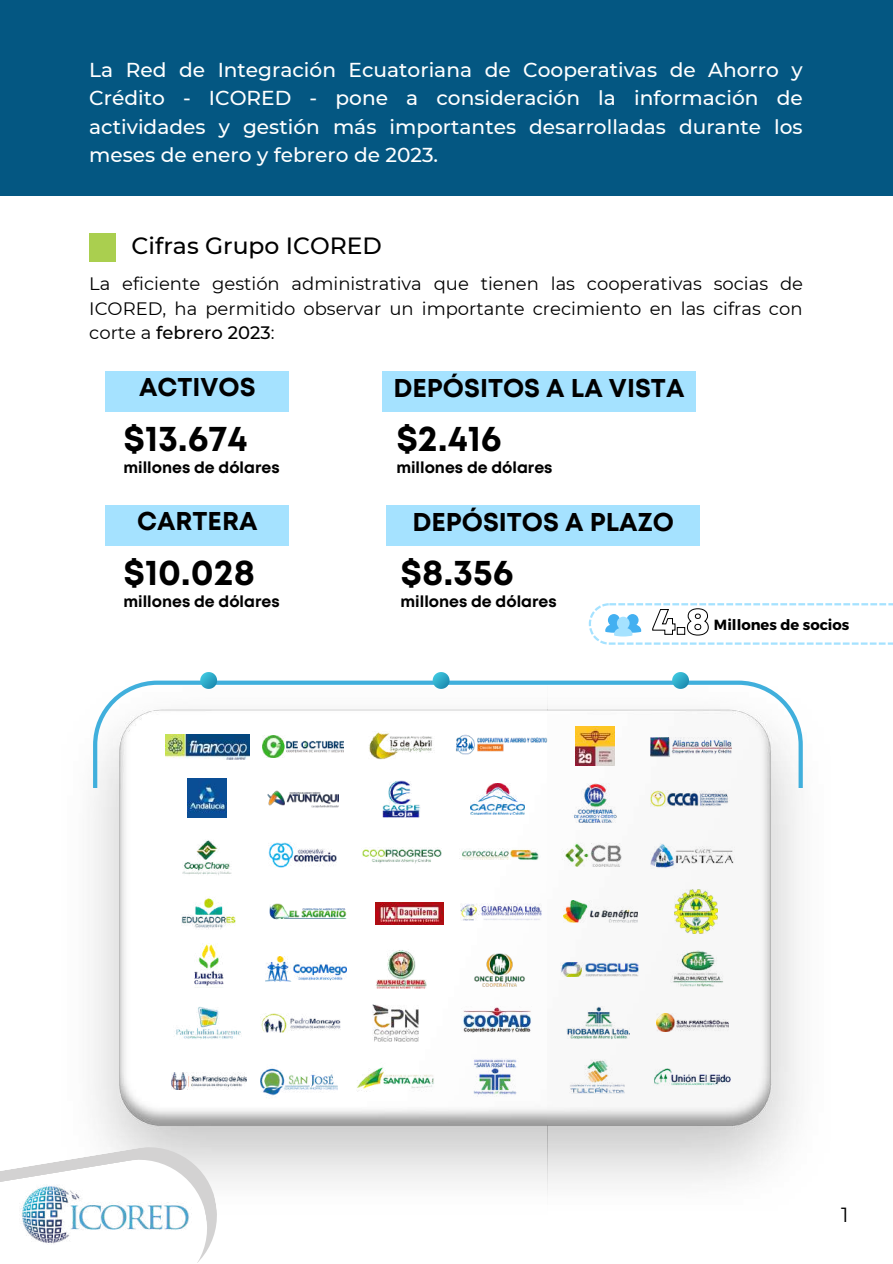
<style>
.page{position:relative;width:893px;height:1264px;background:#fff}
.page>*{position:absolute;margin:0;border:0;box-sizing:border-box;transform-origin:0 0}
.t1{font:700 36.15px "Mont";color:#000}
.t2{font:700 25.65px "Mont";color:#000}
.t3{font:500 23.4px "Montserrat";color:#000}
.t4{font:20.4px "Montserrat";color:#000}
.t5{font:500 20.1px/28px "Montserrat";color:#fff;text-align:justify}
.t6{font:18px/24.8px "Montserrat";color:#000;text-align:justify}
.t7{font:700 15.75px "Mont";color:#000}
.t8{font:700 14.7px "Montserrat";color:#000}
.s1{font-weight:500}
</style>
<div class="page">
<div style="left:89px;top:233px;width:27px;height:28px;background:#aacf4f"></div>
<img style="left:93px;top:787px;width:454px;height:395px">
<img style="left:547px;top:735px;width:256px;height:459px">
<svg style="left:93px;top:680px;width:709px;height:107px"></svg>
<svg style="left:200px;top:672px;width:17px;height:17px"></svg>
<svg style="left:432px;top:672px;width:17px;height:17px"></svg>
<svg style="left:672px;top:672px;width:17px;height:17px"></svg>
<div style="left:0;top:0;width:892px;height:196px;background:#045782"></div>
<svg style="left:0;top:1142px;width:222px;height:120px"></svg>
<img style="left:19px;top:1184px;width:172px;height:60px">
<img style="left:165px;top:734px;width:84px;height:25px">
<img style="left:262px;top:735px;width:81px;height:23px">
<img style="left:368px;top:731px;width:66px;height:28px">
<img style="left:575px;top:726px;width:39px;height:39px">
<img style="left:650px;top:737px;width:81px;height:19px">
<img style="left:188px;top:778px;width:39px;height:39px">
<img style="left:266px;top:785px;width:72px;height:25px">
<img style="left:381px;top:779px;width:39px;height:38px">
<img style="left:470px;top:783px;width:54px;height:31px">
<img style="left:650px;top:790px;width:79px;height:16px">
<img style="left:573px;top:783px;width:43px;height:39px">
<img style="left:183px;top:839px;width:49px;height:36px">
<img style="left:268px;top:843px;width:69px;height:24px">
<img style="left:361px;top:847px;width:80px;height:16px">
<img style="left:459px;top:848px;width:81px;height:14px">
<img style="left:561px;top:841px;width:67px;height:27px">
<img style="left:650px;top:843px;width:84px;height:25px">
<img style="left:269px;top:903px;width:78px;height:16px">
<img style="left:563px;top:900px;width:74px;height:22px">
<img style="left:460px;top:903px;width:81px;height:17px">
<img style="left:674px;top:889px;width:44px;height:44px">
<img style="left:192px;top:943px;width:33px;height:44px">
<img style="left:266px;top:956px;width:80px;height:25px">
<img style="left:375px;top:949px;width:52px;height:39px">
<img style="left:561px;top:962px;width:77px;height:14px">
<img style="left:670px;top:950px;width:53px;height:36px">
<img style="left:174px;top:1006px;width:67px;height:33px">
<img style="left:260px;top:1013px;width:80px;height:19px">
<img style="left:372px;top:1004px;width:46px;height:37px">
<img style="left:461px;top:1006px;width:71px;height:26px">
<img style="left:566px;top:1006px;width:63px;height:33px">
<img style="left:656px;top:1013px;width:72px;height:18px">
<img style="left:171px;top:1072px;width:75px;height:17px">
<img style="left:653px;top:1065px;width:78px;height:19px">
<img style="left:473px;top:1058px;width:45px;height:37px">
<img style="left:356px;top:1062px;width:79px;height:31px">
<img style="left:260px;top:1064px;width:78px;height:39px">
<img style="left:569px;top:1058px;width:55px;height:35px">
<img style="left:375px;top:902px;width:69px;height:22px">
<img style="left:454px;top:734px;width:94px;height:20px">
<img style="left:472px;top:952px;width:53px;height:35px">
<img style="left:182px;top:896px;width:54px;height:33px">
<div style="left:105px;top:371px;width:184px;height:40px;background:#a5e2ff"></div>
<div style="left:105px;top:505px;width:184px;height:40px;background:#a5e2ff"></div>
<div style="left:382px;top:371px;width:313px;height:40px;background:#a5e2ff"></div>
<svg style="left:588px;top:603px;width:304px;height:41px"></svg>
<div style="left:387px;top:505px;width:312px;height:40px;background:#a5e2ff"></div>
<p class="t5" style="left:89px;top:56px;width:715px">La Red de Integración Ecuatoriana de Cooperativas de Ahorro y Crédito - ICORED - pone a consideración la información de actividades y gestión más importantes desarrolladas durante los meses de enero y febrero de 2023.</p>
<p class="t3" style="left:132px;top:232px;width:252px">Cifras Grupo ICORED</p>
<p class="t6" style="left:89px;top:271px;width:715px">La eficiente gestión administrativa que tienen las cooperativas socias de ICORED, ha permitido observar un importante crecimiento en las cifras con corte a <span class="s1">febrero 2023</span>:</p>
<p class="t2" style="left:139px;top:378px;width:118px">ACTIVOS</p>
<p class="t2" style="left:393px;top:378px;width:292px">DEPÓSITOS A LA VISTA</p>
<h1 class="t1" style="left:123px;top:425px;width:126px">$13.674</h1>
<p class="t7" style="left:123px;top:462px;width:158px">millones de dólares</p>
<h1 class="t1" style="left:396px;top:424px;width:107px">$2.416</h1>
<p class="t7" style="left:396px;top:461px;width:158px">millones de dólares</p>
<p class="t2" style="left:137px;top:512px;width:122px">CARTERA</p>
<h1 class="t1" style="left:123px;top:558px;width:133px">$10.028</h1>
<p class="t7" style="left:123px;top:595px;width:158px">millones de dólares</p>
<p class="t2" style="left:412px;top:512px;width:263px">DEPÓSITOS A PLAZO</p>
<h1 class="t1" style="left:400px;top:558px;width:115px">$8.356</h1>
<p class="t7" style="left:400px;top:595px;width:158px">millones de dólares</p>
<p class="t8" style="left:714px;top:615px;width:137px">Millones de socios</p>
<p class="t4" style="left:841px;top:1201px;width:9px">1</p>
</div>
